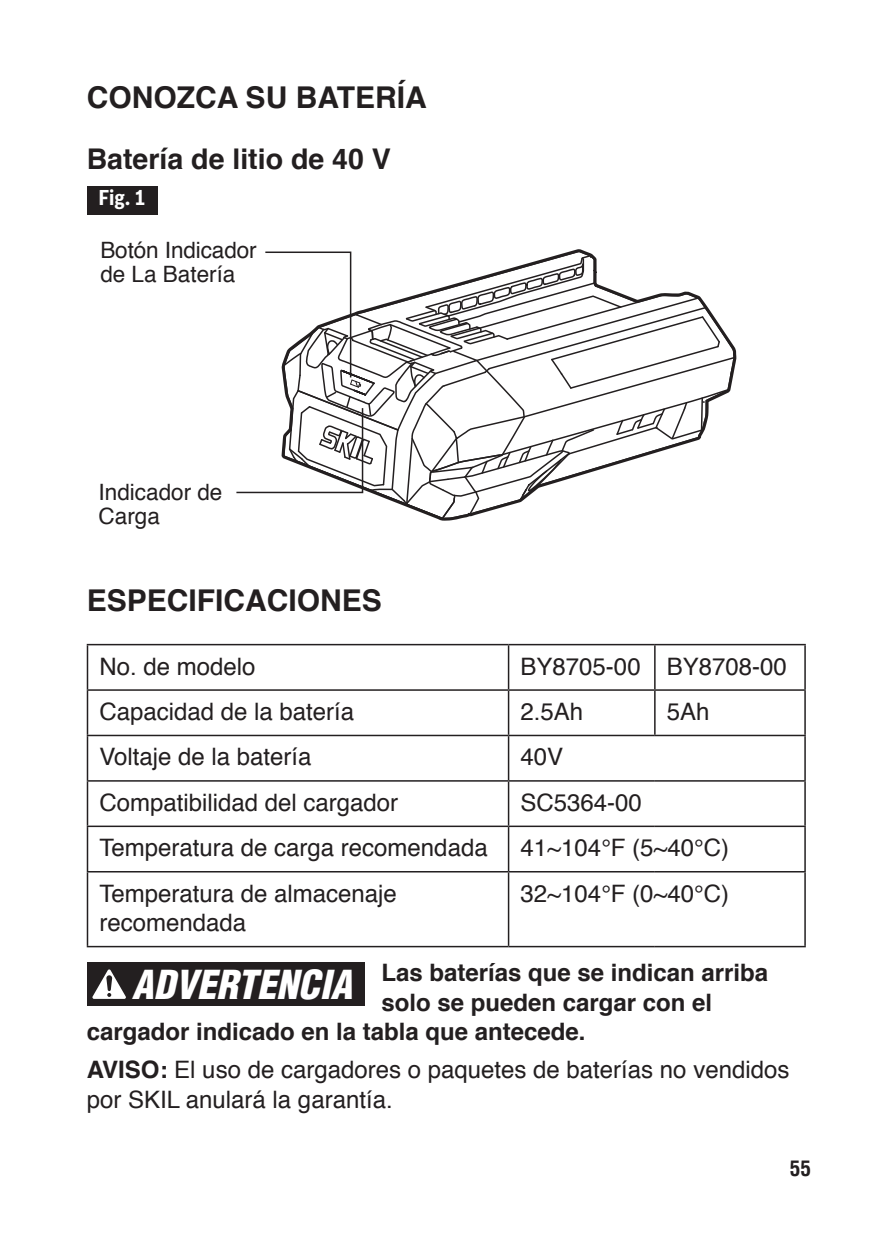
<style>
.page{position:relative;width:893px;height:1234px;background:#fff}
.page>*{position:absolute;margin:0;border:0;box-sizing:border-box;transform-origin:0 0}
.t1{font:italic 900 condensed 39px "Helvetica";color:#fff}
.t2{font:700 30px "Helvetica";color:#231f20}
.t3{font:700 28.5px "Helvetica";color:#231f20}
.t4{font:24px/29.4px "Helvetica";color:#231f20}
.t5{font:700 24px "Helvetica";color:#231f20}
.t6{font:22.5px/24px "Helvetica";color:#231f20}
.t7{font:700 21px "Bosch Sans Cond";color:#fff}
.t8{font:700 condensed 21px "Helvetica";color:#231f20}
.s1{font-weight:700}
</style>
<div class="page">
<div style="left:87px;top:187px;width:71px;height:28px;background:#231f20"></div>
<svg style="left:236px;top:249px;width:499px;height:271px"></svg>
<hr style="left:87px;top:643px;width:422px;height:2px;background:#231f20">
<hr style="left:87px;top:645px;width:1px;height:44px;background:#231f20">
<hr style="left:509px;top:643px;width:146px;height:2px;background:#231f20">
<hr style="left:508px;top:645px;width:1px;height:44px;background:#231f20">
<hr style="left:655px;top:643px;width:151px;height:2px;background:#231f20">
<hr style="left:654px;top:645px;width:2px;height:44px;background:#231f20">
<hr style="left:804px;top:645px;width:2px;height:44px;background:#231f20">
<hr style="left:87px;top:689px;width:422px;height:1px;background:#231f20">
<hr style="left:87px;top:690px;width:1px;height:44px;background:#231f20">
<hr style="left:509px;top:689px;width:146px;height:1px;background:#231f20">
<hr style="left:508px;top:690px;width:1px;height:44px;background:#231f20">
<hr style="left:655px;top:689px;width:151px;height:1px;background:#231f20">
<hr style="left:654px;top:690px;width:2px;height:44px;background:#231f20">
<hr style="left:804px;top:690px;width:2px;height:44px;background:#231f20">
<hr style="left:87px;top:734px;width:422px;height:2px;background:#231f20">
<hr style="left:87px;top:736px;width:1px;height:44px;background:#231f20">
<hr style="left:509px;top:734px;width:146px;height:2px;background:#231f20">
<hr style="left:508px;top:736px;width:1px;height:44px;background:#231f20">
<hr style="left:655px;top:734px;width:151px;height:2px;background:#231f20">
<hr style="left:804px;top:736px;width:2px;height:44px;background:#231f20">
<hr style="left:87px;top:780px;width:422px;height:1px;background:#231f20">
<hr style="left:87px;top:781px;width:1px;height:44px;background:#231f20">
<hr style="left:509px;top:780px;width:146px;height:1px;background:#231f20">
<hr style="left:508px;top:781px;width:1px;height:44px;background:#231f20">
<hr style="left:655px;top:780px;width:151px;height:1px;background:#231f20">
<hr style="left:804px;top:781px;width:2px;height:44px;background:#231f20">
<hr style="left:87px;top:825px;width:422px;height:1px;background:#231f20">
<hr style="left:87px;top:826px;width:1px;height:44px;background:#231f20">
<hr style="left:509px;top:825px;width:146px;height:1px;background:#231f20">
<hr style="left:508px;top:826px;width:1px;height:44px;background:#231f20">
<hr style="left:655px;top:825px;width:151px;height:1px;background:#231f20">
<hr style="left:804px;top:826px;width:2px;height:44px;background:#231f20">
<hr style="left:87px;top:870px;width:422px;height:2px;background:#231f20">
<hr style="left:87px;top:872px;width:1px;height:73px;background:#231f20">
<hr style="left:509px;top:870px;width:146px;height:2px;background:#231f20">
<hr style="left:508px;top:872px;width:1px;height:73px;background:#231f20">
<hr style="left:655px;top:870px;width:151px;height:2px;background:#231f20">
<hr style="left:804px;top:872px;width:2px;height:73px;background:#231f20">
<hr style="left:87px;top:945px;width:422px;height:2px;background:#231f20">
<hr style="left:509px;top:945px;width:146px;height:2px;background:#231f20">
<hr style="left:655px;top:945px;width:151px;height:2px;background:#231f20">
<div style="left:87px;top:961px;width:277px;height:44px;background:#231f20"></div>
<svg style="left:92px;top:969px;width:34px;height:29px"></svg>
<p class="t2" style="left:87px;top:74px;width:342px">CONOZCA SU BATERÍA</p>
<p class="t3" style="left:87px;top:135px;width:306px">Batería de litio de 40 V</p>
<p class="t7" style="left:99px;top:181px;width:48px">Fig. 1</p>
<p class="t6" style="left:100px;top:238px;width:158px">Botón Indicador de La Batería</p>
<p class="t6" style="left:99px;top:480px;width:125px">Indicador de<br>Carga</p>
<p class="t2" style="left:87px;top:575px;width:297px">ESPECIFICACIONES</p>
<p class="t4" style="left:99px;top:652px;width:158px">No. de modelo</p>
<p class="t4" style="left:521px;top:652px;width:268px">BY8705-00 BY8708-00</p>
<p class="t4" style="left:99px;top:697px;width:256px">Capacidad de la batería</p>
<p class="t4" style="left:521px;top:697px;width:64px">2.5Ah</p>
<p class="t4" style="left:667px;top:697px;width:44px">5Ah</p>
<p class="t4" style="left:99px;top:743px;width:214px">Voltaje de la batería</p>
<p class="t4" style="left:521px;top:743px;width:44px">40V</p>
<p class="t4" style="left:99px;top:788px;width:300px">Compatibilidad del cargador</p>
<p class="t4" style="left:521px;top:788px;width:123px">SC5364-00</p>
<p class="t4" style="left:99px;top:833px;width:390px">Temperatura de carga recomendada</p>
<p class="t4" style="left:521px;top:833px;width:210px">41~104°F (5~40℃)</p>
<p class="t4" style="left:99px;top:879px;width:299px">Temperatura de almacenaje recomendada</p>
<p class="t4" style="left:521px;top:879px;width:210px">32~104°F (0~40℃)</p>
<h1 class="t1" style="left:132px;top:959px;width:222px">ADVERTENCIA</h1>
<p class="t5" style="left:381px;top:952px;width:388px">Las baterías que se indican arriba</p>
<p class="t5" style="left:381px;top:982px;width:332px">solo se pueden cargar con el</p>
<p class="t5" style="left:87px;top:1012px;width:497px">cargador indicado en la tabla que antecede.</p>
<p class="t4" style="left:87px;top:1055px;width:704px"><span class="s1">AVISO:</span> El uso de cargadores o paquetes de baterías no vendidos por SKIL anulará la garantía.</p>
<p class="t8" style="left:790px;top:1153px;width:22px">55</p>
</div>
